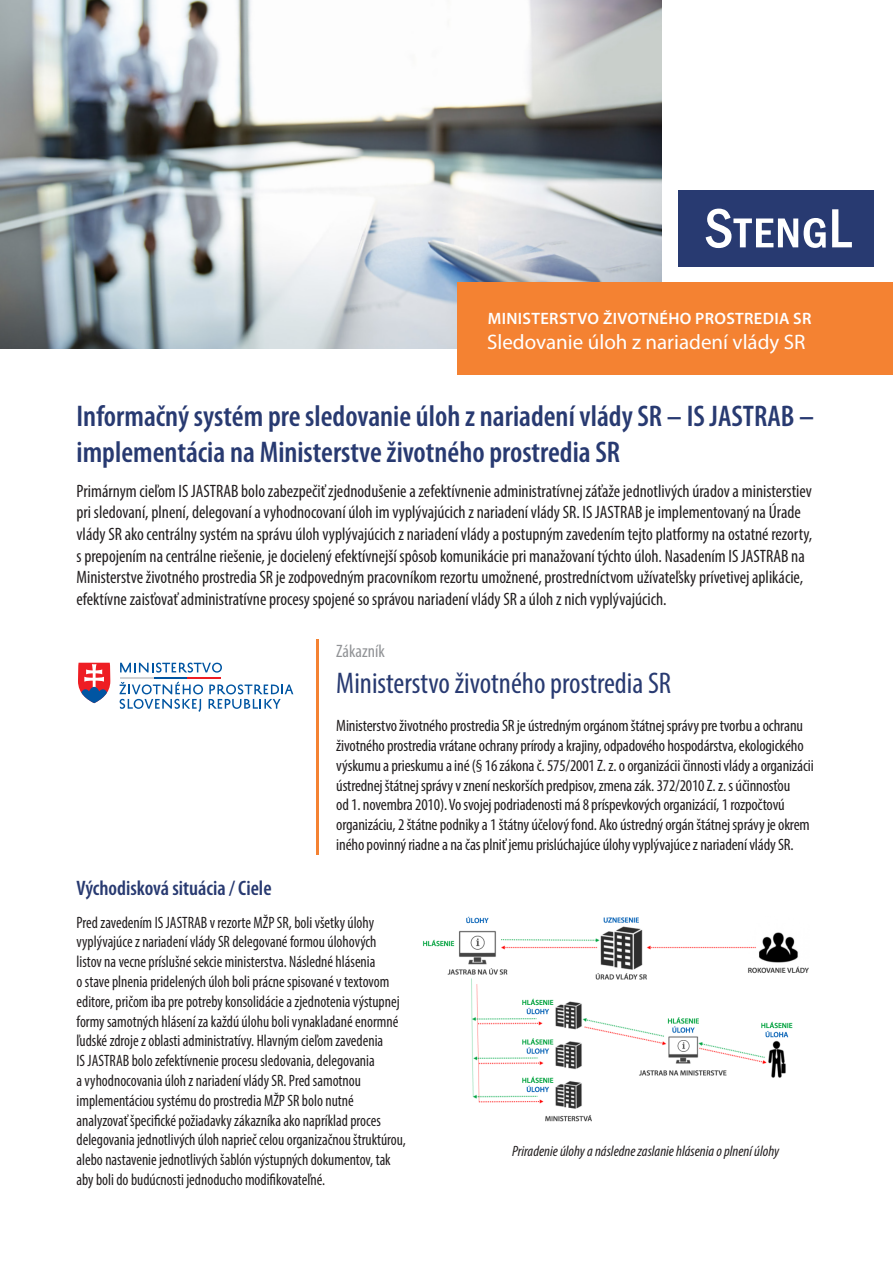
<style>
.page{position:relative;width:893px;height:1263px;background:#fff}
.page>*{position:absolute;margin:0;border:0;box-sizing:border-box;transform-origin:0 0}
.t1{font:600 condensed 30px/36px "Myriad Pro";color:#283a71}
.t2{font:condensed 30px "Myriad Pro";color:#283a71}
.t3{font:21px "Myriad Pro";color:#fff}
.Nadpis{font:600 condensed 21px "Myriad Pro";color:#283a71}
.t4{font:condensed 18px/21.6px "Myriad Pro";color:#231f20}
.t5{font:condensed 18px "Myriad Pro";color:#919396}
.TextNormal{font:condensed 16.5px/19.8px "Myriad Pro";color:#231f20;scale:.94 1}
.TextNormal-2{font:condensed 16.5px/19.8px "Myriad Pro";color:#231f20}
.t6{font:600 16.5px "Myriad Pro";letter-spacing:.02em;color:#fff}
.TextNormal-3{font:italic condensed 15px "Myriad Pro";color:#231f20}
</style>
<div class="page">
<hr style="left:317px;top:639px;width:2px;height:215px;background:#f48232">
<img style="left:0;top:0;width:662px;height:349px">
<div style="left:678px;top:190px;width:196px;height:76px;background:#283a71"></div>
<svg style="left:706px;top:209px;width:146px;height:39px"></svg>
<div style="left:458px;top:282px;width:435px;height:93px;background:#f48232"></div>
<svg style="left:120px;top:663px;width:102px;height:10px"></svg>
<svg style="left:120px;top:681px;width:83px;height:31px"></svg>
<svg style="left:209px;top:684px;width:84px;height:25px"></svg>
<hr style="left:120px;top:677px;width:34px;height:1px;background:#d1d2d4">
<hr style="left:154px;top:677px;width:34px;height:1px;background:#0155a2">
<hr style="left:188px;top:677px;width:33px;height:1px;background:#ee1d23">
<svg style="left:78px;top:663px;width:32px;height:40px"></svg>
<img style="left:423px;top:916px;width:386px;height:206px">
<p class="t6" style="left:488px;top:307px;width:325px">MINISTERSTVO ŽIVOTNÉHO PROSTREDIA SR</p>
<p class="t3" style="left:487px;top:329px;width:320px">Sledovanie úloh z nariadení vlády SR</p>
<p class="t1" style="left:77px;top:399px;width:739px">Informačný systém pre sledovanie úloh z nariadení vlády SR – IS JASTRAB – implementácia na Ministerstve životného prostredia SR</p>
<p class="t4" style="left:77px;top:480px;width:737px">Primárnym cieľom IS JASTRAB bolo zabezpečiť zjednodušenie a zefektívnenie administratívnej záťaže jednotlivých úradov a ministerstiev pri sledovaní, plnení, delegovaní a vyhodnocovaní úloh im vyplývajúcich z nariadení vlády SR. IS JASTRAB je implementovaný na Úrade vlády SR ako centrálny systém na správu úloh vyplývajúcich z nariadení vlády a postupným zavedením tejto platformy na ostatné rezorty, s prepojením na centrálne riešenie, je docielený efektívnejší spôsob komunikácie pri manažovaní týchto úloh. Nasadením IS JASTRAB na Ministerstve životného prostredia SR je zodpovedným pracovníkom rezortu umožnené, prostredníctvom užívateľsky prívetivej aplikácie, efektívne zaisťovať administratívne procesy spojené so správou nariadení vlády SR a úloh z nich vyplývajúcich.</p>
<p class="t5" style="left:336px;top:641px;width:50px">Zákazník</p>
<p class="t2" style="left:336px;top:665px;width:336px">Ministerstvo životného prostredia SR</p>
<p class="TextNormal-2" style="left:336px;top:716px;width:479px">Ministerstvo životného prostredia SR je ústredným orgánom štátnej správy pre tvorbu aochranu životného prostredia vrátane ochrany prírody akrajiny, odpadového hospodárstva, ekologického výskumu aprieskumu ainé (§ 16 zákona č. 575/2001 Z. z. oorganizácii činnosti vlády aorganizácii ústrednej štátnej správy vznení neskorších predpisov, zmena zák. 372/2010 Z. z. súčinnosťou<br>od 1. novembra 2010). Vo svojej podriadenosti má 8 príspevkových organizácií, 1 rozpočtovú organizáciu, 2 štátne podniky a1 štátny účelový fond. Ako ústredný orgán štátnej správy je okrem iného povinný riadne a na čas plniť jemu prislúchajúce úlohy vyplývajúce z nariadení vlády SR.</p>
<p class="Nadpis" style="left:77px;top:876px;width:197px">Východisková situácia / Ciele</p>
<p class="TextNormal" style="left:77px;top:912px;width:352px">Pred zavedením IS JASTRAB v rezorte MŽP SR, boli všetky úlohy vyplývajúce z nariadení vlády SR delegované formou úlohových listov na vecne príslušné sekcie ministerstva. Následné hlásenia<br>o stave plnenia pridelených úloh boli prácne spisované v textovom editore, pričom iba pre potreby konsolidácie a zjednotenia výstupnej formy samotných hlásení za každú úlohu boli vynakladané enormné ľudské zdroje z oblasti administratívy. Hlavným cieľom zavedenia<br>IS JASTRAB bolo zefektívnenie procesu sledovania, delegovania<br>a vyhodnocovania úloh z nariadení vlády SR. Pred samotnou implementáciou systému do prostredia MŽP SR bolo nutné analyzovať špecifické požiadavky zákazníka ako napríklad proces delegovania jednotlivých úloh naprieč celou organizačnou štruktúrou, alebo nastavenie jednotlivých šablón výstupných dokumentov, tak aby boli do budúcnosti jednoducho modifikovateľné.</p>
<p class="TextNormal-3" style="left:512px;top:1142px;width:269px">Priradenie úlohy anásledne zaslanie hlásenia oplnení úlohy</p>
</div>
